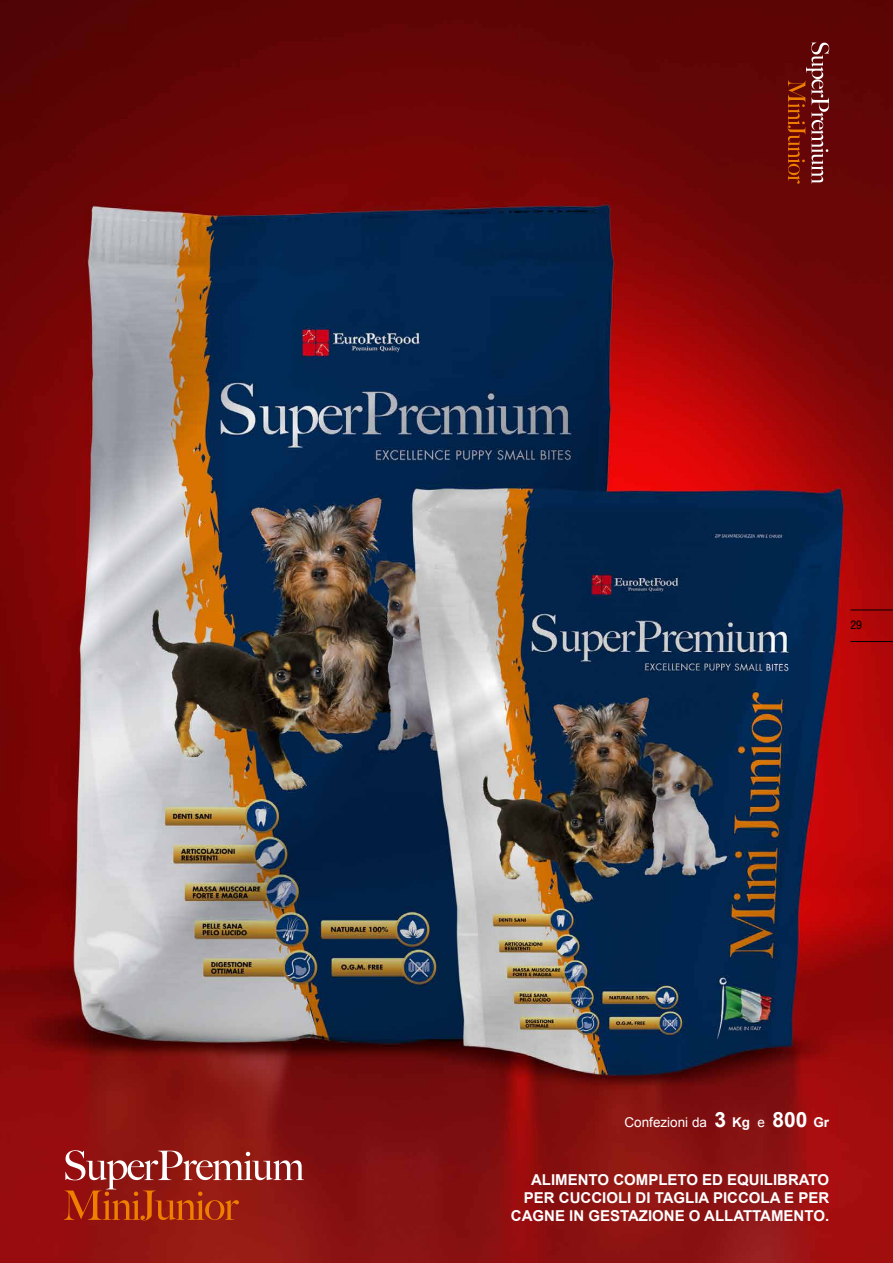
<style>
.page{position:relative;width:893px;height:1263px;background:#fff}
.page>*{position:absolute;margin:0;border:0;box-sizing:border-box;transform-origin:0 0}
.t1{font:700 15px/18px "Arial";color:#fff;text-align:right}
.t2{font:13.5px "Arial";color:#fff}
.t3{font:condensed 12px "Helvetica Neue LT Std";color:#000}
.s1{font-weight:700;font-size:21px}
.s2{font-weight:700}
</style>
<div class="page">
<img style="left:0;top:0;width:893px;height:1263px">
<svg style="left:64px;top:1150px;width:240px;height:70px;background:#a53a2b"></svg>
<svg style="left:788px;top:43px;width:41px;height:141px;background:#802c21"></svg>
<hr style="left:850px;top:641px;width:43px;height:1px;background:#000">
<hr style="left:850px;top:610px;width:43px;height:1px;background:#000">
<p class="t3" style="left:850px;top:618px;width:13px">29</p>
<p class="t2" style="left:624px;top:1114px;width:206px">Confezioni da <span class="s1">3</span> <span class="s2">Kg</span> e <span class="s1">800</span> <span class="s2">Gr</span></p>
<p class="t1" style="left:511px;top:1171px;width:320px">ALIMENTO COMPLETO ED EQUILIBRATO<br>PER CUCCIOLI DI TAGLIA PICCOLA E PER<br>CAGNE IN GESTAZIONE O ALLATTAMENTO.</p>
</div>
